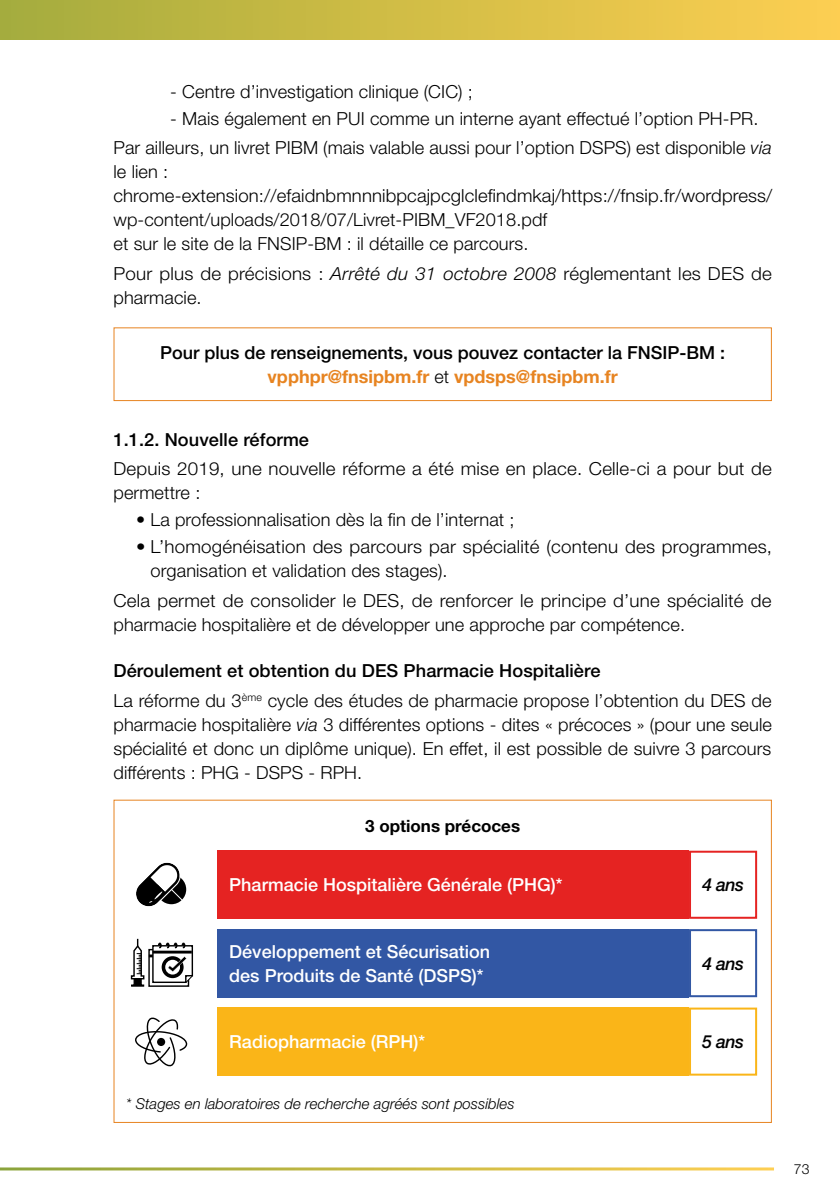
<style>
.page{position:relative;width:840px;height:1191px;background:#fff}
.page>*{position:absolute;margin:0;border:0;box-sizing:border-box;transform-origin:0 0}
.t1{font:300 18px/24px "Helvetica Neue LT Std";letter-spacing:.005em;color:#000}
.t2{font:300 18px/24px "Helvetica Neue LT Std";letter-spacing:.005em;color:#000;scale:1.04 1}
.t3{font:500 18px/24px "Helvetica Neue LT Std";color:#000;text-align:center}
.t4{font:500 18px/24px "Helvetica Neue LT Std";color:#fff}
.t5{font:italic 500 18px "Helvetica Neue LT Std";letter-spacing:-.02em;color:#000}
.t6{font:700 17px "Helvetica Neue LT Std";color:#000}
.t7{font:italic 300 15px "Helvetica Neue LT Std";color:#000}
.t8{font:300 14px "Helvetica Neue LT Std";color:#000}
.s1{font-style:italic}
.s2{font-weight:700;color:#e78421}
.s3{font-weight:300}
.s4{font-weight:500}
</style>
<div class="page">
<div style="left:0;top:0;width:839px;height:40px;background:linear-gradient(to right,#a5ac3d,#fecf51)"></div>
<div style="left:113px;top:327px;width:658px;height:74px;border:1px solid #e78421"></div>
<svg style="left:156px;top:874px;width:30px;height:30px"></svg>
<svg style="left:136px;top:862px;width:48px;height:45px"></svg>
<div style="left:218px;top:850px;width:470px;height:68px;background:#e52322"></div>
<div style="left:688px;top:850px;width:68px;height:68px;border:2px solid #e52322"></div>
<svg style="left:135px;top:1017px;width:52px;height:50px"></svg>
<div style="left:157px;top:1038px;width:8px;height:8px;background:#000;border-radius:50%"></div>
<div style="left:218px;top:1007px;width:470px;height:68px;background:#fab518"></div>
<div style="left:688px;top:1007px;width:68px;height:68px;border:2px solid #fab518"></div>
<div style="left:148px;top:949px;width:41px;height:37px;border:1px solid #000"></div>
<hr style="left:149px;top:954px;width:39px;height:3px;background:#000">
<svg style="left:130px;top:939px;width:15px;height:47px"></svg>
<svg style="left:151px;top:942px;width:43px;height:41px"></svg>
<div style="left:218px;top:929px;width:470px;height:68px;background:#3257a4"></div>
<div style="left:688px;top:929px;width:68px;height:68px;border:2px solid #3257a4"></div>
<p class="t1" style="left:170px;top:79px;width:304px">- Centre d’investigation clinique (CIC) ;</p>
<p class="t1" style="left:113px;top:103px;width:659px;line-height:29.6px;text-indent:57px">- Mais également en PUI comme un interne ayant effectué l’option PH-PR.<br>Par ailleurs, un livret PIBM (mais valable aussi pour l’option DSPS) est disponible <span class="s1">via</span></p>
<p class="t1" style="left:113px;top:160px;width:660px">le lien : chrome-extension://efaidnbmnnnibpcajpcglclefindmkaj/https://fnsip.fr/wordpress/ wp-content/uploads/2018/07/Livret-PIBM_VF2018. pdf<br>et sur le site de la FNSIP-BM : il détaille ce parcours.</p>
<p class="t2" style="left:113px;top:261px;width:634px">Pour plus de précisions : <span class="s1">Arrêté du 31 octobre 2008</span> réglementant les DES de pharmacie.</p>
<p class="t3" style="left:160px;top:340px;width:566px">Pour plus de renseignements, vous pouvez contacter la FNSIP-BM : <span class="s2">vpphpr@fnsipbm.fr</span> <span class="s3">et</span> <span class="s2">vpdsps@fnsipbm.fr</span></p>
<p class="t3" style="left:113px;top:427px;width:197px">1.1.2. Nouvelle réforme</p>
<p class="t2" style="left:113px;top:456px;width:634px">Depuis 2019, une nouvelle réforme a été mise en place. Celle-ci a pour but de permettre :</p>
<p class="t1" style="left:136px;top:507px;width:379px"><span class="s4">•</span> La professionnalisation dès la fin de l’internat ;</p>
<p class="t2" style="left:150px;top:534px;width:599px;text-indent:-14px"><span class="s4">•</span> L’homogénéisation des parcours par spécialité (contenu des programmes, organisation et validation des stages).</p>
<p class="t2" style="left:113px;top:588px;width:633px">Cela permet de consolider le DES, de renforcer le principe d’une spécialité de pharmacie hospitalière et de développer une approche par compétence.</p>
<p class="t1" style="left:113px;top:656px;width:659px;line-height:29.6px"><span class="s4">Déroulement et obtention du DES Pharmacie Hospitalière<br></span>La réforme du 3<sup>ème</sup> cycle des études de pharmacie propose l’obtention du DES de</p>
<p class="t1" style="left:113px;top:712px;width:659px;text-align:justify">pharmacie hospitalière <span class="s1">via</span> 3 différentes options - dites « précoces » (pour une seule spécialité et donc un diplôme unique). En effet, il est possible de suivre 3 parcours différents : PHG - DSPS - RPH.</p>
<p class="t6" style="left:365px;top:815px;width:156px">3 options précoces</p>
<p class="t4" style="left:229px;top:872px;width:334px">Pharmacie Hospitalière Générale (PHG)*</p>
<p class="t5" style="left:701px;top:874px;width:44px">4 ans</p>
<p class="t4" style="left:229px;top:939px;width:262px">Développement et Sécurisation des Produits de Santé (DSPS)*</p>
<p class="t5" style="left:701px;top:952px;width:44px">4 ans</p>
<p class="t4" style="left:229px;top:1029px;width:197px">Radiopharmacie (RPH)*</p>
<p class="t5" style="left:701px;top:1031px;width:44px">5 ans</p>
<p class="t7" style="left:126px;top:1094px;width:389px">* Stages en laboratoires de recherche agréés sont possibles</p>
<p class="t8" style="left:793px;top:1160px;width:17px">73</p>
</div>
